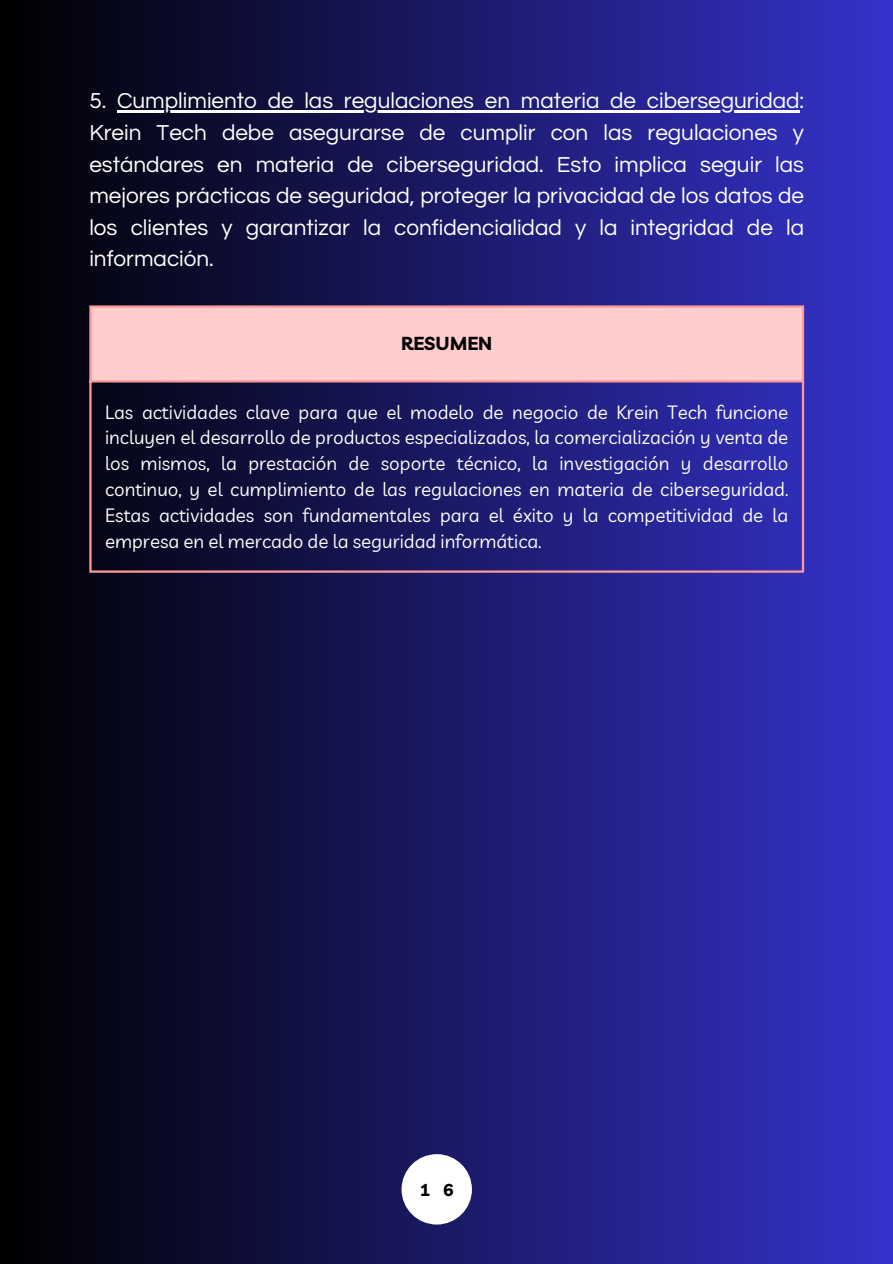
<style>
.page{position:relative;width:893px;height:1264px;background:#fff}
.page>*{position:absolute;margin:0;border:0;box-sizing:border-box;transform-origin:0 0}
.t1{font:22.5px/31.5px "Questrial";color:#fff;text-align:justify}
.t2{font:18.75px/25.8px "Livvic";color:#fff;text-align:justify}
.t3{font:700 18.75px "Livvic";color:#000}
.t4{font:700 17.25px "Livvic";color:#000}
</style>
<div class="page">
<div style="left:0;top:0;width:892px;height:1263px;background:linear-gradient(to right,#010000,#3533cb)"></div>
<hr style="left:117px;top:111px;width:682px;height:2px;background:#fff">
<div style="left:90px;top:306px;width:713px;height:75px;background:#ffcdcd"></div>
<hr style="left:89px;top:308px;width:3px;height:262px;background:#f99">
<hr style="left:801px;top:308px;width:3px;height:262px;background:#f99">
<hr style="left:89px;top:305px;width:715px;height:3px;background:#f99">
<hr style="left:89px;top:380px;width:715px;height:2px;background:#f99">
<hr style="left:89px;top:570px;width:715px;height:2px;background:#f99">
<div style="left:401px;top:1154px;width:71px;height:70px;background:#fff;border-radius:50%"></div>
<p class="t1" style="left:89px;top:86px;width:716px;text-indent:28px">Cumplimiento de las regulaciones en materia de ciberseguridad:<br>Krein Tech debe asegurarse de cumplir con las regulaciones y estándares en materia de ciberseguridad. Esto implica seguir las mejores prácticas de seguridad, proteger la privacidad de los datos de los clientes y garantizar la confidencialidad y la integridad de la información.</p>
<h1 class="t1" style="left:89px;top:86px;width:18px">5.</h1>
<p class="t3" style="left:401px;top:331px;width:93px">RESUMEN</p>
<p class="t2" style="left:105px;top:398px;width:684px">Las actividades clave para que el modelo de negocio de Krein Tech funcione incluyen el desarrollo de productos especializados, la comercialización y venta de los mismos, la prestación de soporte técnico, la investigación y desarrollo continuo, y el cumplimiento de las regulaciones en materia de ciberseguridad.<br>Estas actividades son fundamentales para el éxito y la competitividad de la empresa en el mercado de la seguridad informática.</p>
<p class="t4" style="left:420px;top:1178px;width:35px">1 6</p>
</div>
